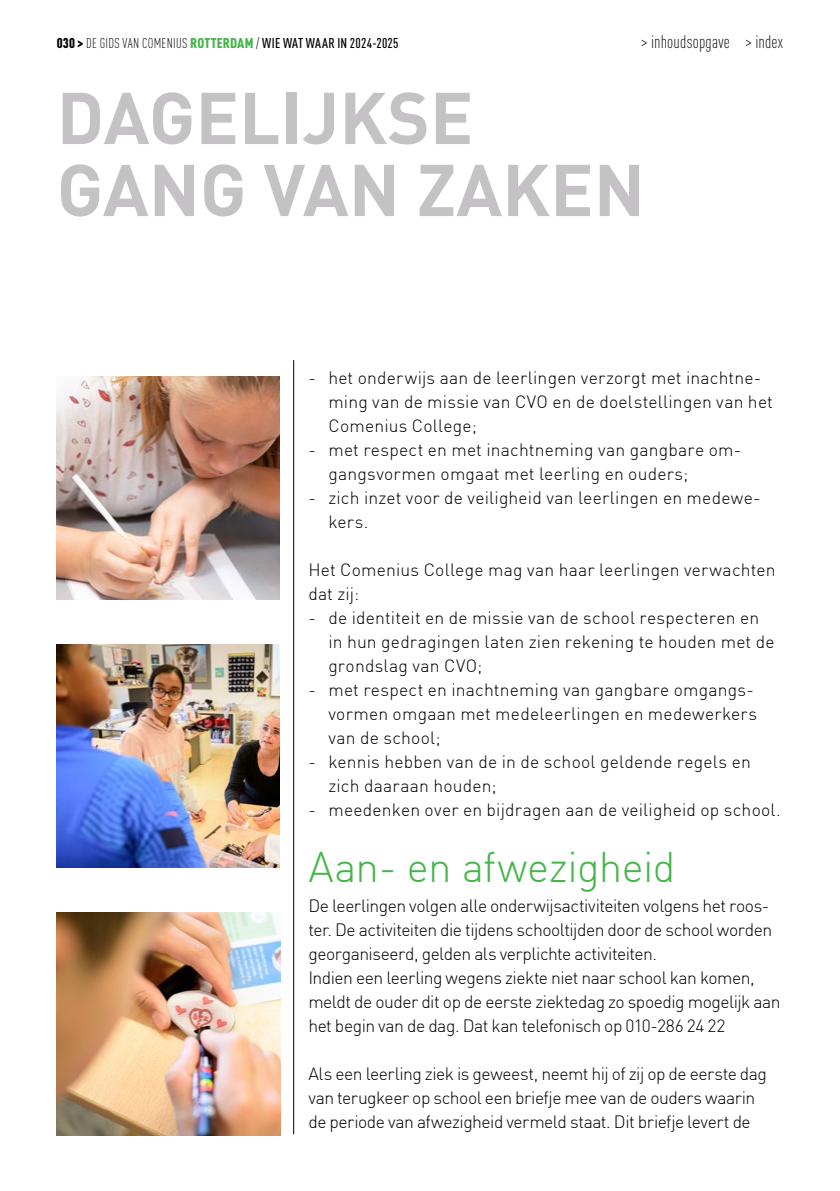
<style>
.page{position:relative;width:840px;height:1191px;background:#fff}
.page>*{position:absolute;margin:0;border:0;box-sizing:border-box;transform-origin:0 0}
.t1{font:700 72px/72px "DIN";color:#c5c2c5}
.t2{font:300 42px "DIN";letter-spacing:-.015em;color:#43b649}
.t3{font:300 18px "DIN Cond";letter-spacing:.01em;color:#000}
.t4{font:300 17.6px/24px "DIN";letter-spacing:.005em;color:#000}
.t5{font:300 17.6px/24px "DIN";letter-spacing:-.03em;color:#000}
.t6{font:300 17.6px/24px "DIN";letter-spacing:-.025em;color:#000}
.t7{font:500 14px "DIN Cond";letter-spacing:.02em;color:#000}
.s1{font-weight:900}
.s2{font-weight:300}
.s3{font-weight:900;color:#43b649}
</style>
<div class="page">
<hr style="left:293px;top:360px;width:1px;height:774px;background:#000">
<img style="left:57px;top:912px;width:223px;height:223px">
<img style="left:57px;top:644px;width:223px;height:223px">
<img style="left:57px;top:376px;width:223px;height:223px">
<p class="t7" style="left:57px;top:35px;width:343px"><span class="s1">030 &gt;</span> <span class="s2">DE GIDS VAN COMENIUS</span> <span class="s3">ROTTERDAM</span> <span class="s2">/</span> WIE WAT WAAR IN 2024-2025</p>
<p class="t3" style="left:640px;top:31px;width:143px">&gt; inhoudsopgave &gt; index</p>
<h1 class="t1" style="left:57px;top:79px;width:589px">DAGELIJKSE<br>GANG VAN ZAKEN</h1>
<p class="t4" style="left:328px;top:365px;width:446px;text-indent:-20px">- het onderwijs aan de leerlingen verzorgt met inachtne&shy;ming van de missie van CVO en de doelstellingen van het<br>Comenius College;</p>
<p class="t4" style="left:328px;top:437px;width:414px;text-indent:-20px">- met respect en met inachtneming van gangbare om&shy;gangsvormen omgaat met leerling en ouders;</p>
<p class="t4" style="left:328px;top:485px;width:433px;text-indent:-20px">- zich inzet voor de veiligheid van leerlingen en medewe&shy;kers.</p>
<p class="t4" style="left:308px;top:557px;width:468px">Het Comenius College mag van haar leerlingen verwachten dat zij:</p>
<p class="t4" style="left:328px;top:605px;width:447px;text-indent:-20px">- de identiteit en de missie van de school respecteren en in hun gedragingen laten zien rekening te houden met de grondslag van CVO;</p>
<p class="t4" style="left:328px;top:677px;width:430px;text-indent:-20px">- met respect en inachtneming van gangbare omgangs&shy;vormen omgaan met medeleerlingen en medewerkers van de school;</p>
<p class="t4" style="left:328px;top:749px;width:424px;text-indent:-20px">- kennis hebben van de in de school geldende regels en zich daaraan houden;</p>
<p class="t4" style="left:308px;top:797px;width:473px">- meedenken over en bijdragen aan de veiligheid op school.</p>
<h2 class="t2" style="left:308px;top:841px;width:368px">Aan- en afwezigheid</h2>
<p class="t5" style="left:308px;top:893px;width:473px">De leerlingen volgen alle onderwijsactiviteiten volgens het roos&shy;ter. De activiteiten die tijdens schooltijden door de school worden georganiseerd, gelden als verplichte activiteiten.<br>Indien een leerling wegens ziekte niet naar school kan komen, meldt de ouder dit op de eerste ziektedag zo spoedig mogelijk aan het begin van de dag. Dat kan telefonisch op 010-286 24 22</p>
<p class="t6" style="left:308px;top:1061px;width:460px">Als een leerling ziek is geweest, neemt hij of zij op de eerste dag van terugkeer op school een briefje mee van de ouders waarin de periode van afwezigheid vermeld staat. Dit briefje levert de</p>
</div>
